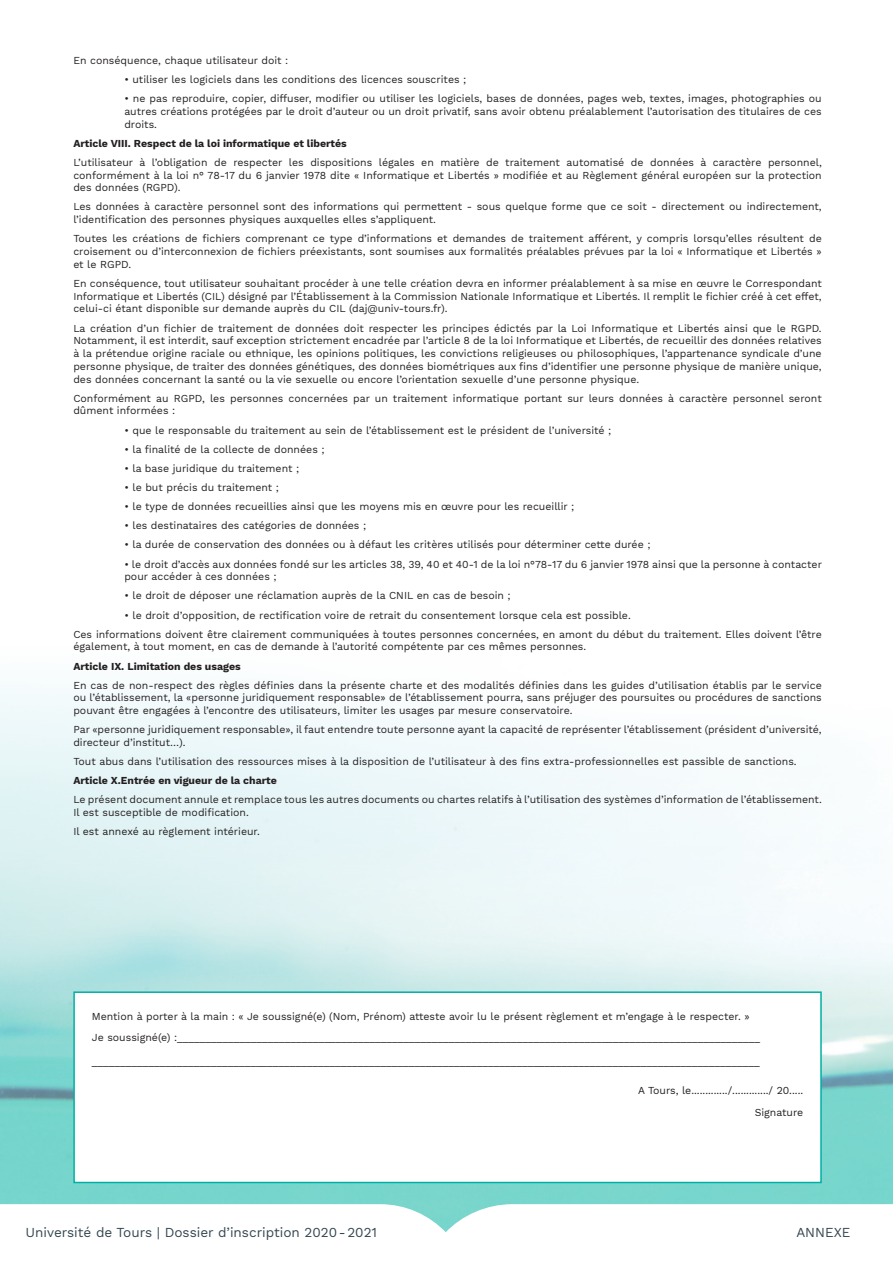
<style>
.page{position:relative;width:893px;height:1263px;background:#fff}
.page>*{position:absolute;margin:0;border:0;box-sizing:border-box;transform-origin:0 0}
.t1{font:13.5px "Work Sans";color:#334650}
.paragraphe{font:10.5px/12.8px "Work Sans";color:#231f20;text-align:justify}
.paragraphe-2{font:700 10.5px "Work Sans";color:#231f20}
</style>
<div class="page">
<img style="left:0;top:688px;width:893px;height:515px">
<svg style="left:0;top:1203px;width:893px;height:29px"></svg>
<div style="left:74px;top:992px;width:747px;height:190px;background:#fff"></div>
<div style="left:73px;top:991px;width:749px;height:192px;border:2px solid #00b0a4"></div>
<p class="paragraphe" style="left:73px;top:54px;width:216px">En conséquence, chaque utilisateur doit :</p>
<p class="paragraphe" style="left:124px;top:73px;width:343px">• utiliser les logiciels dans les conditions des licences souscrites ;</p>
<p class="paragraphe" style="left:124px;top:93px;width:699px">• ne pas reproduire, copier, diffuser, modifier ou utiliser les logiciels, bases de données, pages web, textes, images, photographies ou autres créations protégées par le droit d’auteur ou un droit privatif, sans avoir obtenu préalablement l’autorisation des titulaires de ces droits.</p>
<p class="paragraphe-2" style="left:73px;top:137px;width:275px">Article VIII. Respect de la loi informatique et libertés</p>
<p class="paragraphe" style="left:73px;top:156px;width:750px">L’utilisateur à l’obligation de respecter les dispositions légales en matière de traitement automatisé de données à caractère personnel, conformément à la loi n° 78-17 du 6 janvier 1978 dite « Informatique et Libertés » modifiée et au Règlement général européen sur la protection des données (RGPD).</p>
<p class="paragraphe" style="left:73px;top:201px;width:750px">Les données à caractère personnel sont des informations qui permettent - sous quelque forme que ce soit - directement ou indirectement, l’identification des personnes physiques auxquelles elles s’appliquent.</p>
<p class="paragraphe" style="left:73px;top:233px;width:750px">Toutes les créations de fichiers comprenant ce type d’informations et demandes de traitement afférent, y compris lorsqu’elles résultent de croisement ou d’interconnexion de fichiers préexistants, sont soumises aux formalités préalables prévues par la loi « Informatique et Libertés » et le RGPD.</p>
<p class="paragraphe" style="left:73px;top:277px;width:750px">En conséquence, tout utilisateur souhaitant procéder à une telle création devra en informer préalablement à sa mise en œuvre le Correspondant Informatique et Libertés (CIL) désigné par l’Établissement à la Commission Nationale Informatique et Libertés. Il remplit le fichier créé à cet effet, celui-ci étant disponible sur demande auprès du CIL (daj@univ-tours.fr).</p>
<p class="paragraphe" style="left:73px;top:322px;width:750px">La création d’un fichier de traitement de données doit respecter les principes édictés par la Loi Informatique et Libertés ainsi que le RGPD.<br>Notamment, il est interdit, sauf exception strictement encadrée par l’article 8 de la loi Informatique et Libertés, de recueillir des données relatives à la prétendue origine raciale ou ethnique, les opinions politiques, les convictions religieuses ou philosophiques, l’appartenance syndicale d’une personne physique, de traiter des données génétiques, des données biométriques aux fins d’identifier une personne physique de manière unique, des données concernant la santé ou la vie sexuelle ou encore l’orientation sexuelle d’une personne physique.</p>
<p class="paragraphe" style="left:73px;top:392px;width:750px">Conformément au RGPD, les personnes concernées par un traitement informatique portant sur leurs données à caractère personnel seront dûment informées :</p>
<p class="paragraphe" style="left:124px;top:424px;width:488px">• que le responsable du traitement au sein de l’établissement est le président de l’université ;</p>
<p class="paragraphe" style="left:124px;top:443px;width:202px">• la finalité de la collecte de données ;</p>
<p class="paragraphe" style="left:124px;top:462px;width:176px">• la base juridique du traitement ;</p>
<p class="paragraphe" style="left:124px;top:481px;width:156px">• le but précis du traitement ;</p>
<p class="paragraphe" style="left:124px;top:501px;width:451px">• le type de données recueillies ainsi que les moyens mis en œuvre pour les recueillir ;</p>
<p class="paragraphe" style="left:124px;top:520px;width:243px">• les destinataires des catégories de données ;</p>
<p class="paragraphe" style="left:124px;top:539px;width:528px">• la durée de conservation des données ou à défaut les critères utilisés pour déterminer cette durée ;</p>
<p class="paragraphe" style="left:124px;top:558px;width:699px">• le droit d’accès aux données fondé sur les articles 38, 39, 40 et 40-1 de la loi n°78-17 du 6 janvier 1978 ainsi que la personne à contacter pour accéder à ces données ;</p>
<p class="paragraphe" style="left:124px;top:590px;width:388px">• le droit de déposer une réclamation auprès de la CNIL en cas de besoin ;</p>
<p class="paragraphe" style="left:124px;top:609px;width:508px">• le droit d’opposition, de rectification voire de retrait du consentement lorsque cela est possible.</p>
<p class="paragraphe" style="left:73px;top:628px;width:750px">Ces informations doivent être clairement communiquées à toutes personnes concernées, en amont du début du traitement. Elles doivent l’être également, à tout moment, en cas de demande à l’autorité compétente par ces mêmes personnes.</p>
<p class="paragraphe-2" style="left:73px;top:660px;width:169px">Article IX. Limitation des usages</p>
<p class="paragraphe" style="left:73px;top:679px;width:750px">En cas de non-respect des règles définies dans la présente charte et des modalités définies dans les guides d’utilisation établis par le service ou l’établissement, la «personne juridiquement responsable» de l’établissement pourra, sans préjuger des poursuites ou procédures de sanctions pouvant être engagées à l’encontre des utilisateurs, limiter les usages par mesure conservatoire.</p>
<p class="paragraphe" style="left:73px;top:724px;width:750px">Par «personne juridiquement responsable», il faut entendre toute personne ayant la capacité de représenter l’établissement (président d’université, directeur d’institut…).</p>
<p class="paragraphe" style="left:73px;top:756px;width:725px">Tout abus dans l’utilisation des ressources mises à la disposition de l’utilisateur à des fins extra-professionnelles est passible de sanctions.</p>
<p class="paragraphe-2" style="left:73px;top:775px;width:205px">Article X.Entrée en vigueur de la charte</p>
<p class="paragraphe" style="left:73px;top:794px;width:750px">Le présent document annule et remplace tous les autres documents ou chartes relatifs à l’utilisation des systèmes d’information de l’établissement.<br>Il est susceptible de modification.</p>
<p class="paragraphe" style="left:73px;top:826px;width:188px">Il est annexé au règlement intérieur.</p>
<p class="paragraphe" style="left:92px;top:1010px;width:659px">Mention à porter à la main : « Je soussigné(e) (Nom, Prénom) atteste avoir lu le présent règlement et m’engage à le respecter. »</p>
<p class="paragraphe" style="left:92px;top:1031px;width:670px">Je soussigné(e) :_______________________________________________________________________________________________________</p>
<p class="paragraphe" style="left:92px;top:1055px;width:669px">______________________________________________________________________________________________________________________</p>
<p class="paragraphe" style="left:638px;top:1085px;width:167px">A Tours, le............./............./ 20.....</p>
<p class="paragraphe" style="left:755px;top:1106px;width:50px">Signature</p>
<p class="t1" style="left:26px;top:1225px;width:353px">Université de Tours | Dossier d’inscription 2020-2021</p>
<p class="t1" style="left:796px;top:1225px;width:56px">ANNEXE</p>
</div>
